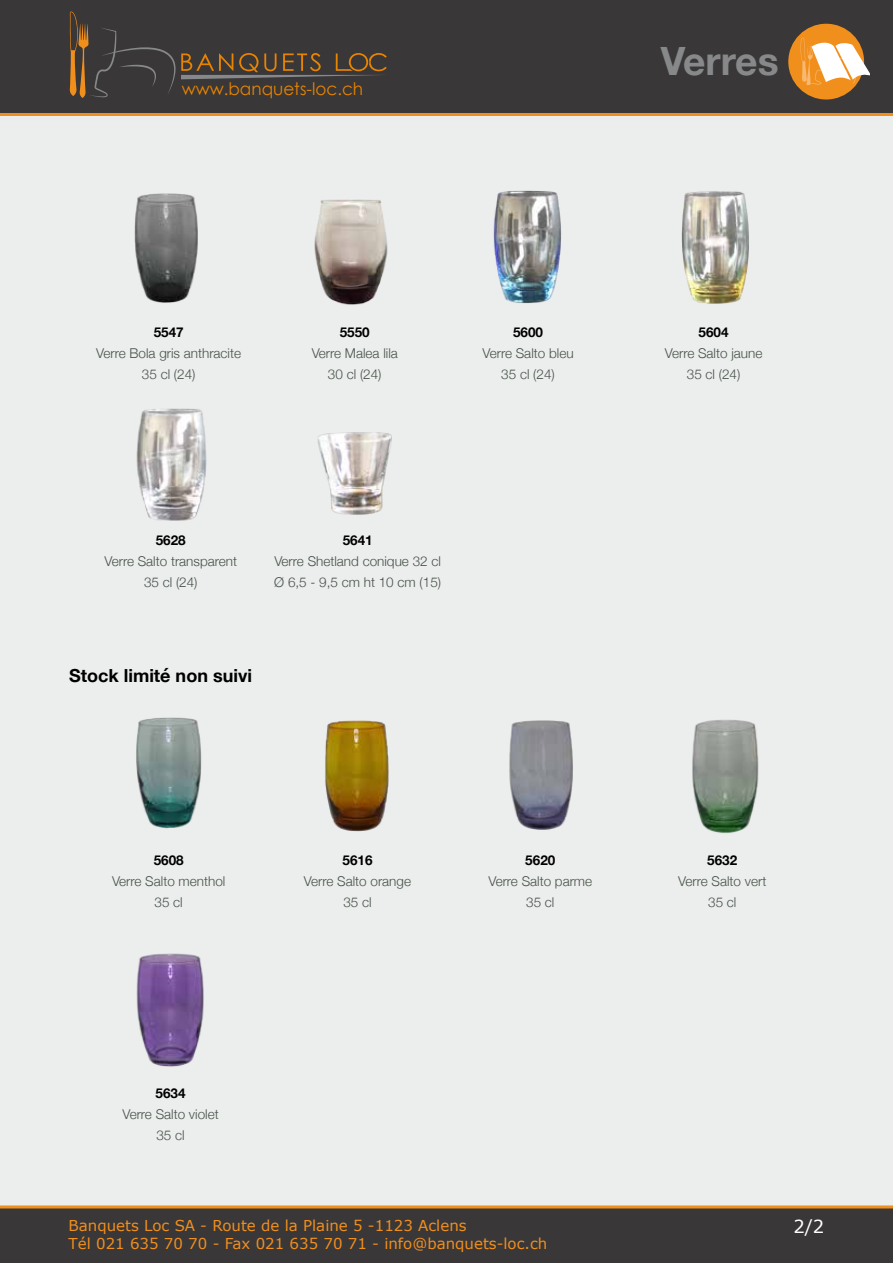
<style>
.page{position:relative;width:893px;height:1263px;background:#fff}
.page>*{position:absolute;margin:0;border:0;box-sizing:border-box;transform-origin:0 0}
.t1{font:700 39px "Helvetica Neue";color:#87888a}
.t2{font:700 18px "Helvetica Neue";color:#000}
.t3{font:18px "Verdana";color:#fff}
.t4{font:17.4px "Century Gothic";color:#e88400}
.t5{font:15px/18px "Verdana";color:#f18f1d}
.t6{font:300 13.5px/21px "Helvetica Neue";color:#465147;text-align:center}
.t7{font:700 13.5px "Helvetica Neue";color:#000}
</style>
<div class="page">
<div style="left:0;top:0;width:893px;height:114px;background:#393738"></div>
<div style="left:0;top:114px;width:893px;height:1149px;background:#eceded"></div>
<div style="left:0;top:1205px;width:893px;height:58px;background:#393738"></div>
<hr style="left:0;top:114px;width:893px;height:2px;background:#f18f1d">
<div style="left:788px;top:24px;width:76px;height:76px;background:#f18f1d;border-radius:50%"></div>
<svg style="left:800px;top:38px;width:69px;height:47px"></svg>
<svg style="left:69px;top:11px;width:319px;height:87px;background:#443d38"></svg>
<img style="left:136px;top:953px;width:68px;height:114px">
<img style="left:325px;top:720px;width:64px;height:112px">
<img style="left:692px;top:719px;width:67px;height:115px">
<img style="left:136px;top:717px;width:66px;height:112px">
<img style="left:509px;top:720px;width:64px;height:110px">
<img style="left:136px;top:408px;width:71px;height:113px">
<img style="left:493px;top:190px;width:68px;height:114px">
<img style="left:681px;top:191px;width:68px;height:113px">
<img style="left:134px;top:193px;width:64px;height:110px">
<img style="left:317px;top:432px;width:75px;height:83px">
<img style="left:314px;top:199px;width:74px;height:106px">
<p class="t4" style="left:182px;top:77px;width:183px">www.banquets-loc.ch</p>
<h1 class="t1" style="left:661px;top:30px;width:119px">Verres</h1>
<p class="t7" style="left:154px;top:321px;width:32px">5547</p>
<p class="t6" style="left:96px;top:341px;width:146px">Verre Bola gris anthracite<br>35 cl (24)</p>
<p class="t7" style="left:340px;top:321px;width:32px">5550</p>
<p class="t6" style="left:312px;top:341px;width:88px">Verre Malea lila<br>30 cl (24)</p>
<p class="t7" style="left:513px;top:321px;width:32px">5600</p>
<p class="t6" style="left:482px;top:341px;width:93px">Verre Salto bleu<br>35 cl (24)</p>
<p class="t7" style="left:156px;top:529px;width:32px">5628</p>
<p class="t6" style="left:104px;top:550px;width:134px">Verre Salto transparent<br>35 cl (24)</p>
<p class="t7" style="left:343px;top:529px;width:32px">5641</p>
<p class="t6" style="left:274px;top:550px;width:168px;text-align:left">Verre Shetland conique 32 cl<br>Ø 6,5 - 9,5 cm ht 10 cm (15)</p>
<h2 class="t2" style="left:69px;top:662px;width:184px">Stock limité non suivi</h2>
<p class="t7" style="left:154px;top:849px;width:32px">5608</p>
<p class="t6" style="left:112px;top:870px;width:115px">Verre Salto menthol<br>35 cl</p>
<p class="t7" style="left:342px;top:849px;width:32px">5616</p>
<p class="t6" style="left:304px;top:870px;width:109px">Verre Salto orange<br>35 cl</p>
<p class="t7" style="left:525px;top:849px;width:32px">5620</p>
<p class="t6" style="left:488px;top:870px;width:105px">Verre Salto parme<br>35 cl</p>
<p class="t7" style="left:156px;top:1083px;width:32px">5634</p>
<p class="t6" style="left:122px;top:1103px;width:98px">Verre Salto violet<br>35 cl</p>
<p class="t5" style="left:69px;top:1217px;width:480px">Banquets Loc SA - Route de la Plaine 5 -1123 Aclens<br>Tél 021 635 70 70 - Fax 021 635 70 71 - info@banquets-loc.ch</p>
<p class="t7" style="left:699px;top:321px;width:32px">5604</p>
<p class="t6" style="left:665px;top:341px;width:99px">Verre Salto jaune<br>35 cl (24)</p>
<p class="t7" style="left:707px;top:849px;width:32px">5632</p>
<p class="t6" style="left:678px;top:870px;width:90px">Verre Salto vert<br>35 cl</p>
<h2 class="t3" style="left:793px;top:1215px;width:33px">2/2</h2>
</div>
